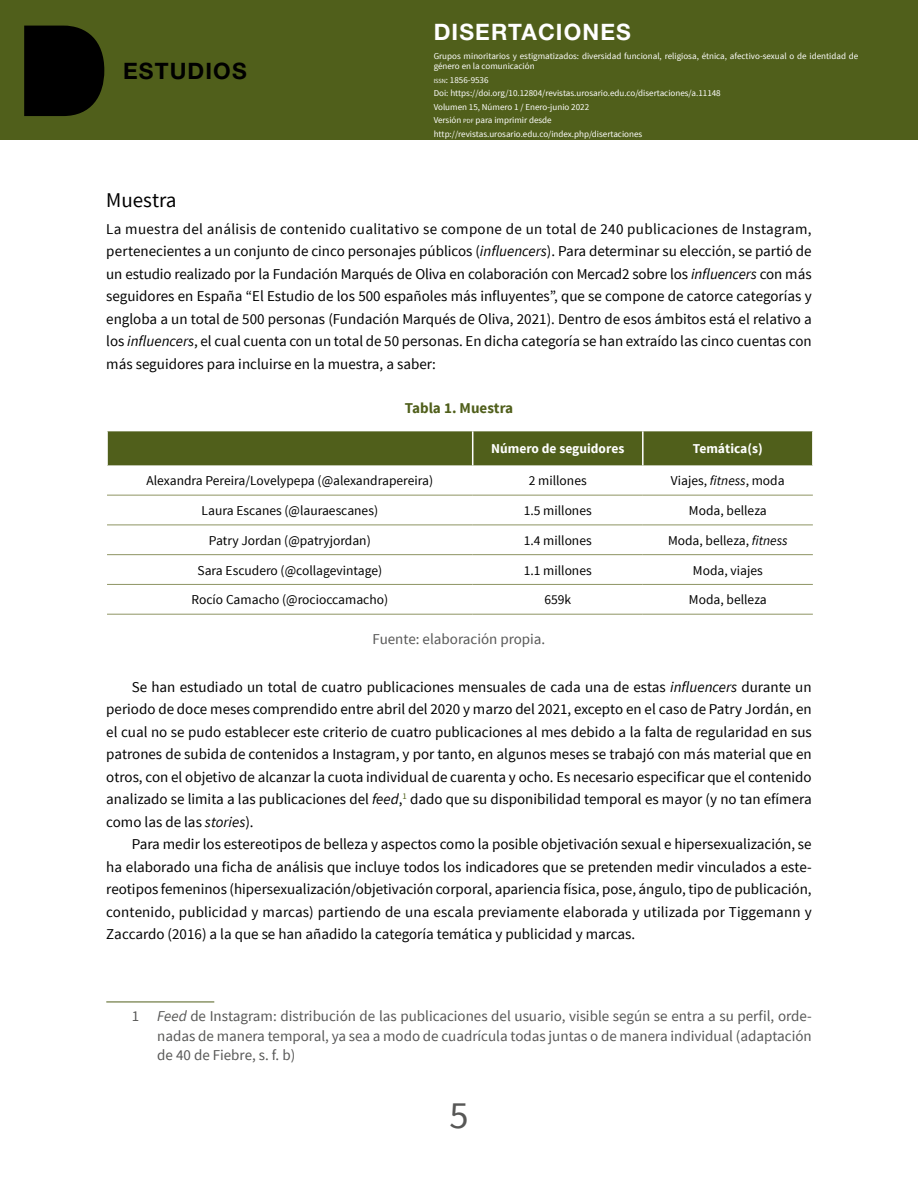
<style>
.page{position:relative;width:918px;height:1188px;background:#fff}
.page>*{position:absolute;margin:0;border:0;box-sizing:border-box;transform-origin:0 0}
.t1{font:38.4px "Source Sans Pro";color:#575756}
.t2{font:700 22.65px "Helvetica Neue LT Std";letter-spacing:.05em;color:#fff}
.t3{font:700 22.65px "Helvetica Neue LT Std";letter-spacing:.05em;color:#000}
.t4{font:21px "Source Sans Pro";color:#000}
.t5{font:15px/22.5px "Source Sans Pro";color:#000;text-align:justify}
.t6{font:15px/19.5px "Source Sans Pro";color:#575756;text-align:justify}
.t7{font:700 15px "Source Sans Pro";color:#505f1b}
.t8{font:13.5px "Source Sans Pro";color:#000}
.t9{font:700 13.5px "Source Sans Pro";color:#fff}
.t10{font:9px/13.5px "Source Sans Pro";color:#fff}
.s1{font-size:6.3px}
.s2{font-style:italic}
</style>
<div class="page">
<div style="left:0;top:0;width:918px;height:139px;background:#505f1b"></div>
<svg style="left:24px;top:26px;width:80px;height:90px"></svg>
<div style="left:108px;top:431px;width:704px;height:34px;background:#505f1b"></div>
<hr style="left:472px;top:431px;width:1px;height:34px;background:#fff">
<hr style="left:642px;top:431px;width:2px;height:34px;background:#fff">
<hr style="left:107px;top:495px;width:366px;height:1px;background:#8e9463">
<hr style="left:473px;top:495px;width:170px;height:1px;background:#8e9463">
<hr style="left:643px;top:495px;width:170px;height:1px;background:#8e9463">
<hr style="left:107px;top:525px;width:366px;height:1px;background:#8e9463">
<hr style="left:473px;top:525px;width:170px;height:1px;background:#8e9463">
<hr style="left:643px;top:525px;width:170px;height:1px;background:#8e9463">
<hr style="left:107px;top:554px;width:366px;height:1px;background:#8e9463">
<hr style="left:473px;top:554px;width:170px;height:1px;background:#8e9463">
<hr style="left:643px;top:554px;width:170px;height:1px;background:#8e9463">
<hr style="left:107px;top:584px;width:366px;height:1px;background:#8e9463">
<hr style="left:473px;top:584px;width:170px;height:1px;background:#8e9463">
<hr style="left:643px;top:584px;width:170px;height:1px;background:#8e9463">
<hr style="left:107px;top:614px;width:366px;height:1px;background:#8e9463">
<hr style="left:473px;top:614px;width:170px;height:1px;background:#8e9463">
<hr style="left:643px;top:614px;width:170px;height:1px;background:#8e9463">
<hr style="left:106px;top:1002px;width:108px;height:1px;background:#505f1b">
<h2 class="t3" style="left:123px;top:57px;width:125px">ESTUDIOS</h2>
<h2 class="t2" style="left:434px;top:18px;width:199px">DISERTACIONES</h2>
<p class="t10" style="left:434px;top:51px;width:426px;line-height:10.5px">Grupos minoritarios y estigmatizados: diversidad funcional, religiosa, étnica, afectivo-sexual o de identidad de género en la comunicación</p>
<p class="t10" style="left:434px;top:73px;width:289px"><span class="s1">ISSN</span>: 1856-9536<br>Doi: https://doi.org/10.12804/revistas.urosario.edu.co/disertaciones/a.11148<br>Volumen 15, Número 1 / Enero-junio 2022<br>Versión <span class="s1">PDF</span> para imprimir desde http://revistas.urosario.edu.co/index.php/disertaciones</p>
<h3 class="t4" style="left:106px;top:187px;width:72px">Muestra</h3>
<p class="t5" style="left:106px;top:218px;width:707px">La muestra del análisis de contenido cualitativo se compone de un total de 240 publicaciones de Instagram, pertenecientes a un conjunto de cinco personajes públicos (<span class="s2">influencers</span>). Para determinar su elección, se partió de un estudio realizado por la Fundación Marqués de Oliva en colaboración con Mercad2 sobre los <span class="s2">influencers</span> con más seguidores en España “El Estudio de los 500 españoles más influyentes”, que se compone de catorce categorías y engloba a un total de 500 personas (Fundación Marqués de Oliva, 2021). Dentro de esos ámbitos está el relativo a los <span class="s2">influencers</span>, el cual cuenta con un total de 50 personas. En dicha categoría se han extraído las cinco cuentas con más seguidores para incluirse en la muestra, a saber:</p>
<p class="t7" style="left:405px;top:398px;width:110px">Tabla 1. Muestra</p>
<p class="t9" style="left:491px;top:440px;width:135px">Número de seguidores</p>
<p class="t9" style="left:693px;top:440px;width:71px">Temática(s)</p>
<p class="t8" style="left:147px;top:472px;width:288px">Alexandra Pereira/Lovelypepa (@alexandrapereira)</p>
<p class="t8" style="left:529px;top:472px;width:59px">2 millones</p>
<p class="t8" style="left:671px;top:472px;width:115px">Viajes, <span class="s2">fitness</span>, moda</p>
<p class="t8" style="left:202px;top:502px;width:178px">Laura Escanes (@lauraescanes)</p>
<p class="t8" style="left:524px;top:502px;width:69px">1.5 millones</p>
<p class="t8" style="left:689px;top:502px;width:79px">Moda, belleza</p>
<p class="t8" style="left:209px;top:532px;width:163px">Patry Jordan (@patryjordan)</p>
<p class="t8" style="left:524px;top:532px;width:69px">1.4 millones</p>
<p class="t8" style="left:668px;top:532px;width:121px">Moda, belleza, <span class="s2">fitness</span></p>
<p class="t8" style="left:198px;top:562px;width:186px">Sara Escudero (@collagevintage)</p>
<p class="t8" style="left:524px;top:562px;width:69px">1.1 millones</p>
<p class="t8" style="left:693px;top:562px;width:71px">Moda, viajes</p>
<p class="t8" style="left:192px;top:592px;width:198px">Rocío Camacho (@rocioccamacho)</p>
<p class="t8" style="left:544px;top:592px;width:28px">659k</p>
<p class="t8" style="left:689px;top:592px;width:79px">Moda, belleza</p>
<p class="t6" style="left:373px;top:629px;width:174px">Fuente: elaboración propia.</p>
<p class="t5" style="left:106px;top:676px;width:707px;text-indent:26px">Se han estudiado un total de cuatro publicaciones mensuales de cada una de estas <span class="s2">influencers</span> durante un periodo de doce meses comprendido entre abril del 2020 y marzo del 2021, excepto en el caso de Patry Jordán, en el cual no se pudo establecer este criterio de cuatro publicaciones al mes debido a la falta de regularidad en sus patrones de subida de contenidos a Instagram, y por tanto, en algunos meses se trabajó con más material que en otros, con el objetivo de alcanzar la cuota individual de cuarenta y ocho. Es necesario especificar que el contenido analizado se limita a las publicaciones del <span class="s2">feed</span>,<sup>1</sup> dado que su disponibilidad temporal es mayor (y no tan efímera como las de las <span class="s2">stories</span>).</p>
<p class="t5" style="left:106px;top:833px;width:707px;text-indent:26px">Para medir los estereotipos de belleza y aspectos como la posible objetivación sexual e hipersexualización, se ha elaborado una ficha de análisis que incluye todos los indicadores que se pretenden medir vinculados a este&shy;reotipos femeninos (hipersexualización/objetivación corporal, apariencia física, pose, ángulo, tipo de publicación, contenido, publicidad y marcas) partiendo de una escala previamente elaborada y utilizada por Tiggemann y Zaccardo (2016) a la que se han añadido la categoría temática y publicidad y marcas.</p>
<p class="t6" style="left:157px;top:1007px;width:656px;text-indent:-26px">1 <span class="s2">Feed</span> de Instagram: distribución de las publicaciones del usuario, visible según se entra a su perfil, orde&shy;nadas de manera temporal, ya sea a modo de cuadrícula todas juntas o de manera individual (adaptación de 40 de Fiebre, s. f. b)</p>
<h1 class="t1" style="left:449px;top:1092px;width:21px">5</h1>
</div>
